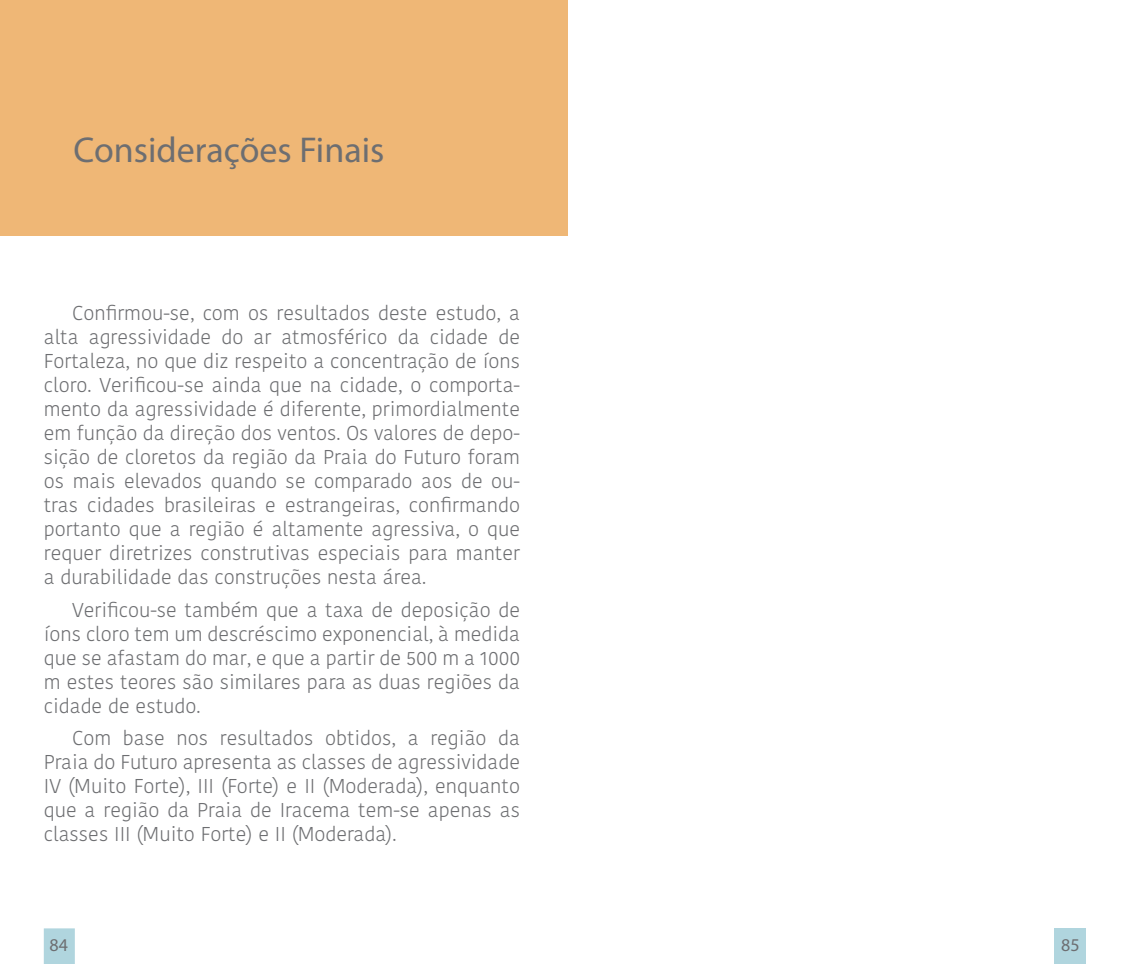
<style>
.page{position:relative;width:1134px;height:964px;background:#fff}
.page>*{position:absolute;margin:0;border:0;box-sizing:border-box;transform-origin:0 0}
.t1{font:36px "Myriad Pro";color:#6d6e71}
.t2{font:300 20px/24px "Kohinoor Bangla";color:#6d6e71;text-align:justify}
.t3{font:18px "Myriad Pro";color:#6d6e71}
</style>
<div class="page">
<div style="left:0;top:0;width:567px;height:235px;background:#efb776"></div>
<div style="left:44px;top:928px;width:31px;height:36px;background:#b0d5de"></div>
<div style="left:1054px;top:928px;width:31px;height:36px;background:#b0d5de"></div>
<h1 class="t1" style="left:74px;top:128px;width:312px">Considerações Finais</h1>
<p class="t2" style="left:44px;top:301px;width:478px;text-indent:28px">Confirmou-se, com os resultados deste estudo, a alta agressividade do ar atmosférico da cidade de Fortaleza, no que diz respeito a concentração de íons cloro. Verificou-se ainda que na cidade, o comporta&shy;mento da agressividade é diferente, primordialmente em função da direção dos ventos. Os valores de depo&shy;sição de cloretos da região da Praia do Futuro foram os mais elevados quando se comparado aos de ou&shy;tras cidades brasileiras e estrangeiras, confirmando portanto que a região é altamente agressiva, o que requer diretrizes construtivas especiais para manter a durabilidade das construções nesta área.</p>
<p class="t2" style="left:44px;top:597px;width:478px;text-indent:28px">Verificou-se também que a taxa de deposição de íons cloro tem um descréscimo exponencial, à medida que se afastam do mar, e que a partir de 500 m a 1000 m estes teores são similares para as duas regiões da cidade de estudo.</p>
<p class="t2" style="left:44px;top:726px;width:478px;text-indent:28px">Com base nos resultados obtidos, a região da Praia do Futuro apresenta as classes de agressividade IV (Muito Forte), III (Forte) e II (Moderada), enquanto que a região da Praia de Iracema tem-se apenas as classes III (Muito Forte) e II (Moderada).</p>
<p class="t3" style="left:49px;top:933px;width:20px">84</p>
<p class="t3" style="left:1061px;top:933px;width:20px">85</p>
</div>
